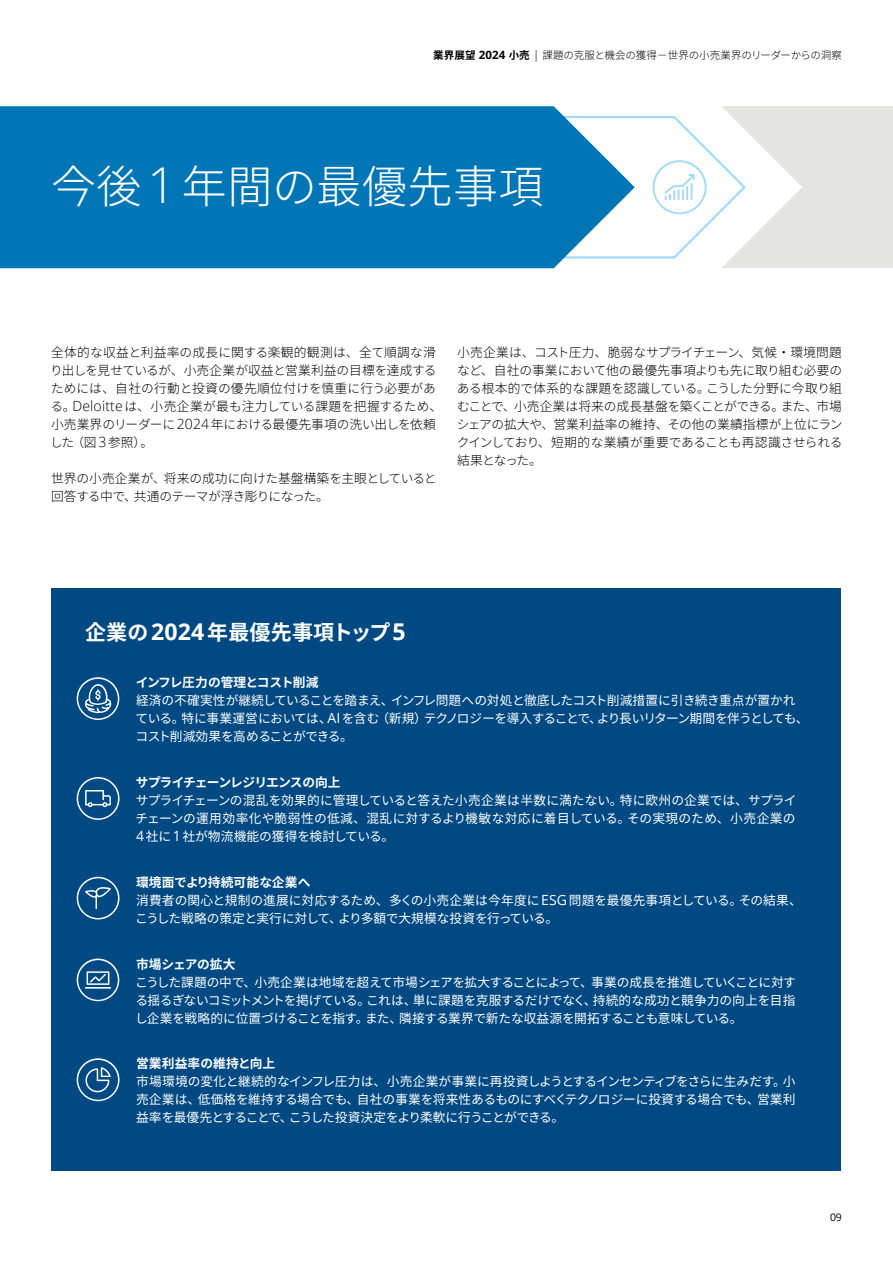
<style>
.page{position:relative;width:893px;height:1263px;background:#fff}
.page>*{position:absolute;margin:0;border:0;box-sizing:border-box;transform-origin:0 0}
.t1{font:300 45px "Noto Sans JP";letter-spacing:.01em;color:#fff}
.t2{font:700 21px "Noto Sans JP";letter-spacing:.01em;color:#fff}
.t3{font:12.75px/18px "Noto Sans JP";letter-spacing:-.02em;color:#fff;text-align:justify}
.t4{font:300 12.75px/18px "Noto Sans JP";letter-spacing:-.005em;color:#000}
.t5{font:12.75px/18px "Noto Sans JP";letter-spacing:-.045em;color:#fff}
.t6{font:700 12.75px "Noto Sans JP";letter-spacing:-.065em;color:#fff}
.t7{font:700 12.75px "Noto Sans JP";letter-spacing:-.025em;color:#fff}
.t8{font:700 12.75px "Noto Sans JP";letter-spacing:.01em;color:#fff}
.t9{font:700 12.75px "Noto Sans JP";letter-spacing:-.005em;color:#fff}
.t10{font:300 10.5px "Noto Sans JP";letter-spacing:-.01em;color:#000}
.t11{font:10.5px "Open Sans";color:#000}
.s1{font-weight:700}
.s2{font-family:"Open Sans";font-weight:700;font-size:11.55px}
.s3{font-family:"Open Sans";font-size:11.55px}
.s4{font-family:"Open Sans";font-size:49.5px}
.s5{font-family:"Open Sans";font-size:14.1px}
.s6{font-family:"Open Sans";font-size:23.1px}
</style>
<div class="page">
<svg style="left:635px;top:116px;width:86px;height:143px"></svg>
<div style="left:0;top:106px;width:635px;height:162px;background:#0076b6"></div>
<svg style="left:721px;top:106px;width:172px;height:162px"></svg>
<div style="left:52px;top:588px;width:789px;height:582px;background:#004982"></div>
<svg style="left:77px;top:677px;width:42px;height:43px"></svg>
<svg style="left:77px;top:877px;width:42px;height:42px"></svg>
<svg style="left:77px;top:958px;width:42px;height:43px"></svg>
<hr style="left:85px;top:987px;width:26px;height:2px;background:#fff">
<svg style="left:77px;top:1058px;width:42px;height:43px"></svg>
<svg style="left:77px;top:777px;width:42px;height:43px"></svg>
<svg style="left:653px;top:160px;width:54px;height:54px"></svg>
<img style="left:0;top:106px;width:1px;height:116px">
<p class="t10" style="left:433px;top:50px;width:410px"><span class="s1">業界展望</span> <span class="s2">2024</span> <span class="s1">小売</span> <span class="s3">|</span> 課題の克服と機会の獲得－世界の小売業界のリーダーからの洞察</p>
<h1 class="t1" style="left:51px;top:161px;width:494px">今後<span class="s4">1</span>年間の最優先事項</h1>
<p class="t4" style="left:50px;top:344px;width:394px">全体的な収益と利益率の成長に関する楽観的観測は、全て順調な滑り出しを見せているが、小売企業が収益と営業利益の目標を達成するためには、自社の行動と投資の優先順位付けを慎重に行う必要がある。<span class="s5">Deloitte</span>は、小売企業が最も注力している課題を把握するため、小売業界のリーダーに<span class="s5">2024</span>年における最優先事項の洗い出しを依頼した（図 <span class="s5">3</span> 参照）。</p>
<p class="t4" style="left:51px;top:470px;width:387px">世界の小売企業が、将来の成功に向けた基盤構築を主眼としていると回答する中で、共通のテーマが浮き彫りになった。</p>
<p class="t4" style="left:457px;top:344px;width:387px;text-align:justify">小売企業は、コスト圧力、脆弱なサプライチェーン、気候・環境問題など、自社の事業において他の最優先事項よりも先に取り組む必要のある根本的で体系的な課題を認識している。こうした分野に今取り組むことで、小売企業は将来の成長基盤を築くことができる。また、市場シェアの拡大や、営業利益率の維持、その他の業績指標が上位にランクインしており、短期的な業績が重要であることも再認識させられる結果となった。</p>
<h2 class="t2" style="left:85px;top:620px;width:322px">企業の<span class="s6">2024</span>年最優先事項トップ<span class="s6">5</span></h2>
<p class="t7" style="left:136px;top:675px;width:184px">インフレ圧力の管理とコスト削減</p>
<p class="t5" style="left:135px;top:692px;width:674px">経済の不確実性が継続していることを踏まえ、インフレ問題への対処と徹底したコスト削減措置に引き続き重点が置かれている。特に事業運営においては、<span class="s5">AI</span> を含む（新規）テクノロジーを導入することで、より長いリターン期間を伴うとしても、コスト削減効果を高めることができる。</p>
<p class="t6" style="left:136px;top:775px;width:206px">サプライチェーンレジリエンスの向上</p>
<p class="t3" style="left:136px;top:792px;width:662px">サプライチェーンの混乱を効果的に管理していると答えた小売企業は半数に満たない。特に欧州の企業では、サプライチェーンの運用効率化や脆弱性の低減、混乱に対するより機敏な対応に着目している。その実現のため、小売企業の<span class="s5">4</span>社に<span class="s5">1</span>社が物流機能の獲得を検討している。</p>
<p class="t3" style="left:135px;top:873px;width:668px;text-align:left"><span class="s1">環境面でより持続可能な企業へ<br></span>消費者の関心と規制の進展に対応するため、多くの小売企業は今年度に<span class="s5">ESG</span>問題を最優先事項としている。その結果、こうした戦略の策定と実行に対して、より多額で大規模な投資を行っている。</p>
<p class="t9" style="left:136px;top:957px;width:101px">市場シェアの拡大</p>
<p class="t3" style="left:135px;top:973px;width:662px">こうした課題の中で、小売企業は地域を超えて市場シェアを拡大することによって、事業の成長を推進していくことに対する揺るぎないコミットメントを掲げている。これは、単に課題を克服するだけでなく、持続的な成功と競争力の向上を目指し企業を戦略的に位置づけることを指す。また、隣接する業界で新たな収益源を開拓することも意味している。</p>
<p class="t8" style="left:136px;top:1056px;width:141px">営業利益率の維持と向上</p>
<p class="t3" style="left:136px;top:1073px;width:661px">市場環境の変化と継続的なインフレ圧力は、小売企業が事業に再投資しようとするインセンティブをさらに生みだす。小売企業は、低価格を維持する場合でも、自社の事業を将来性あるものにすべくテクノロジーに投資する場合でも、営業利益率を最優先とすることで、こうした投資決定をより柔軟に行うことができる。</p>
<p class="t11" style="left:830px;top:1210px;width:13px">09</p>
</div>
